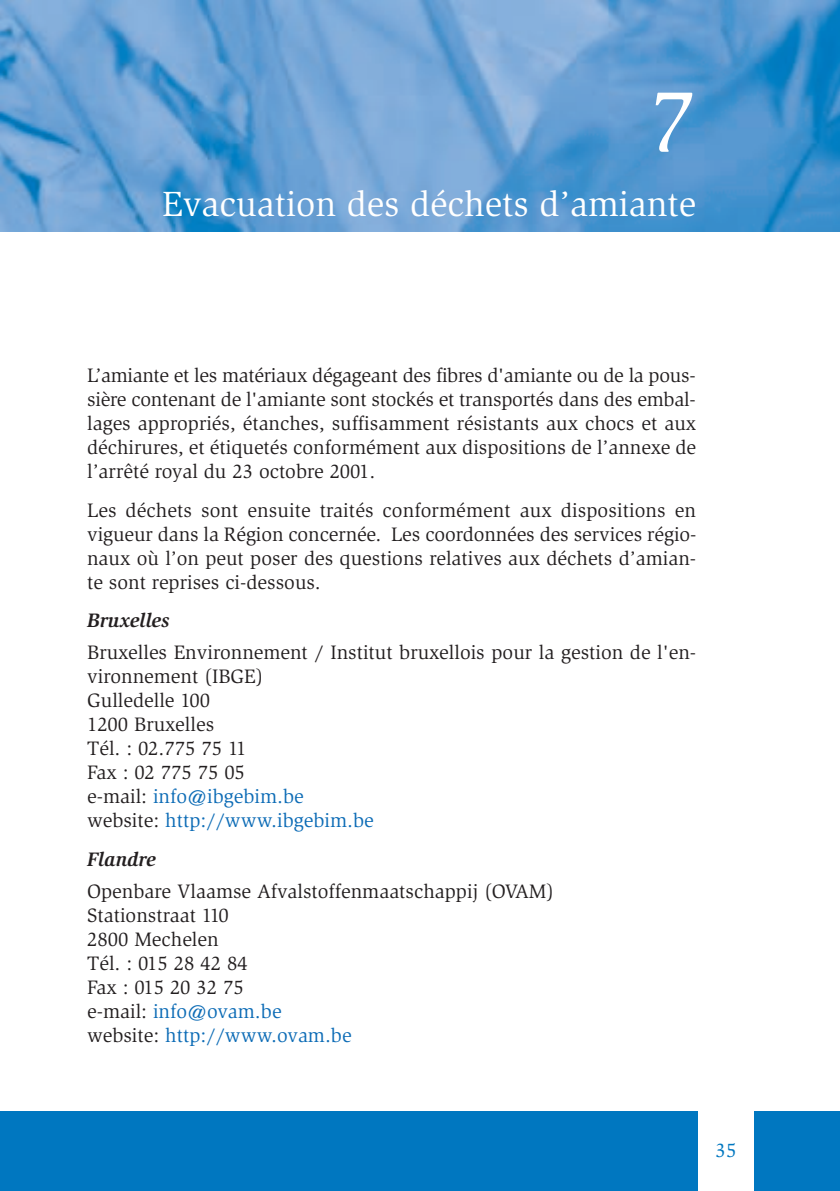
<style>
.page{position:relative;width:840px;height:1191px;background:#fff}
.page>*{position:absolute;margin:0;border:0;box-sizing:border-box;transform-origin:0 0}
.t1{font:90px "Slimbach";color:#fff}
.t2{font:36px "Slimbach";color:#fff}
.t3{font:20px/24px "Slimbach";color:#231f20;text-align:justify}
.t4{font:italic 700 20px "Slimbach";color:#231f20}
.t5{font:20px "Slimbach";color:#0077c0}
.s1{color:#0d6cb6}
</style>
<div class="page">
<div style="left:0;top:1111px;width:839px;height:80px;background:#0077c0"></div>
<div style="left:697px;top:1111px;width:56px;height:80px;background:#fff"></div>
<img style="left:0;top:0;width:839px;height:231px">
<h1 class="t1" style="left:649px;top:87px;width:48px">7</h1>
<h2 class="t2" style="left:162px;top:190px;width:535px">Evacuation des déchets d’amiante</h2>
<p class="t3" style="left:87px;top:365px;width:610px">L’amiante et les matériaux dégageant des fibres d'amiante ou de la pous&shy;sière contenant de l'amiante sont stockés et transportés dans des embal&shy;lages appropriés, étanches, suffisamment résistants aux chocs et aux déchirures, et étiquetés conformément aux dispositions de l’annexe de l’arrêté royal du 23 octobre 2001.</p>
<p class="t3" style="left:87px;top:499px;width:610px">Les déchets sont ensuite traités conformément aux dispositions en vigueur dans la Région concernée. Les coordonnées des services régio&shy;naux où l’on peut poser des questions relatives aux déchets d’amian&shy;te sont reprises ci-dessous.</p>
<p class="t4" style="left:87px;top:612px;width:84px">Bruxelles</p>
<p class="t3" style="left:87px;top:642px;width:610px;text-align:left">Bruxelles Environnement / Institut bruxellois pour la gestion de l'en&shy;vironnement (IBGE)<br>Gulledelle 100<br>1200 Bruxelles<br>Tél. : 02.775 75 11<br>Fax : 02 775 75 05<br>e-mail: <span class="s1">info@ibgebim.be<br></span>website: <span class="s1">http://www.ibgebim.be</span></p>
<p class="t4" style="left:87px;top:851px;width:70px">Flandre</p>
<p class="t3" style="left:87px;top:881px;width:468px;text-align:left">Openbare Vlaamse Afvalstoffenmaatschappij (OVAM)<br>Stationstraat 110<br>2800 Mechelen<br>Tél. : 015 28 42 84<br>Fax : 015 20 32 75<br>e-mail: <span class="s1">info@ovam.be<br></span>website: <span class="s1">http://www.ovam.be</span></p>
<p class="t5" style="left:715px;top:1142px;width:22px">35</p>
</div>
